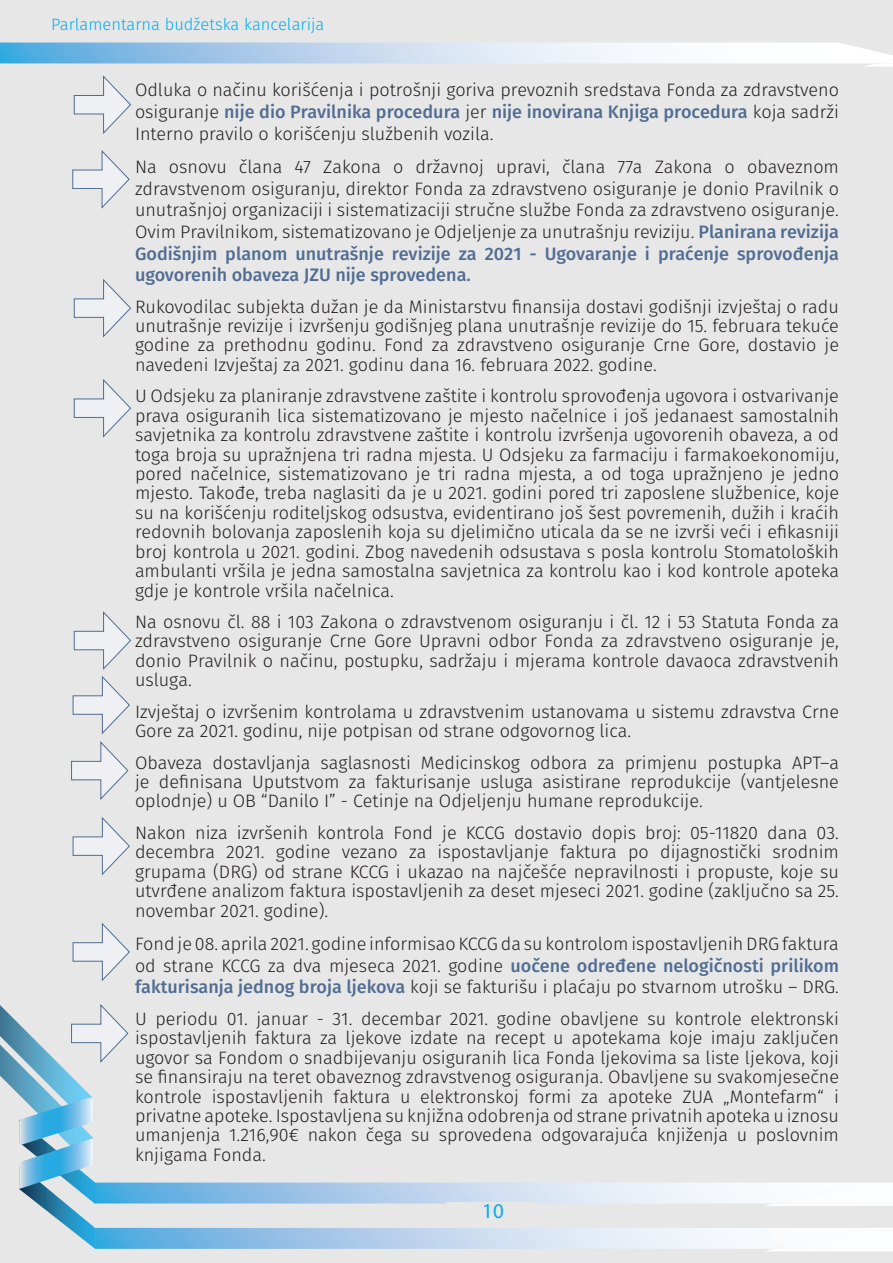
<style>
.page{position:relative;width:893px;height:1263px;background:#e7e7e7}
.page>*{position:absolute;margin:0;border:0;box-sizing:border-box;transform-origin:0 0}
.t1{font:21px "Myriad Pro";color:#00aeef}
.t2{font:300 18px/19.5px "Fira Sans";color:#231f20;text-align:justify}
.t3{font:300 16.5px "Fira Sans";color:#00aeef}
.s1{font-weight:500;color:#516d92}
</style>
<div class="page">
<img style="left:129px;top:1228px;width:764px;height:21px">
<img style="left:0;top:42px;width:893px;height:21px">
<img style="left:129px;top:1182px;width:764px;height:21px">
<img style="left:862px;top:63px;width:31px;height:4px">
<img style="left:876px;top:60px;width:17px;height:3px">
<img style="left:767px;top:1249px;width:126px;height:2px">
<div style="left:775px;top:1230px;width:118px;height:19px;background:#fcfdfe"></div>
<img style="left:766px;top:1203px;width:127px;height:3px">
<div style="left:773px;top:1185px;width:120px;height:18px;background:#fcfdfe"></div>
<div style="left:446px;top:1202px;width:94px;height:23px;background:#e7e7e7"></div>
<svg style="left:74px;top:75px;width:57px;height:59px"></svg>
<svg style="left:72px;top:150px;width:58px;height:59px"></svg>
<svg style="left:74px;top:279px;width:57px;height:59px"></svg>
<svg style="left:72px;top:923px;width:58px;height:58px"></svg>
<svg style="left:0;top:1004px;width:129px;height:245px"></svg>
<svg style="left:74px;top:379px;width:57px;height:59px"></svg>
<svg style="left:71px;top:611px;width:60px;height:189px"></svg>
<svg style="left:72px;top:817px;width:58px;height:59px"></svg>
<p class="t3" style="left:51px;top:13px;width:275px">Parlamentarna budžetska kancelarija</p>
<p class="t2" style="left:135px;top:79px;width:705px;line-height:21.6px;text-indent:-27px">• Odluka o načinu korišćenja i potrošnji goriva prevoznih sredstava Fonda za zdravstveno osiguranje <span class="s1">nije dio Pravilnika procedura</span> jer <span class="s1">nije inovirana Knjiga procedura</span> koja sadrži Interno pravilo o korišćenju službenih vozila.</p>
<p class="t2" style="left:135px;top:156px;width:705px;line-height:21.6px;text-indent:-27px">• Na osnovu člana 47 Zakona o državnoj upravi, člana 77a Zakona o obaveznom zdravstvenom osiguranju, direktor Fonda za zdravstveno osiguranje je donio Pravilnik o unutrašnjoj organizaciji i sistematizaciji stručne službe Fonda za zdravstveno osiguranje.<br>Ovim Pravilnikom, sistematizovano je Odjeljenje za unutrašnju reviziju. <span class="s1">Planirana revizija Godišnjim planom unutrašnje revizije za 2021 - Ugovaranje i praćenje sprovođenja ugovorenih obaveza JZU nije sprovedena.</span></p>
<p class="t2" style="left:135px;top:297px;width:705px;text-indent:-27px">• Rukovodilac subjekta dužan je da Ministarstvu finansija dostavi godišnji izvještaj o radu unutrašnje revizije i izvršenju godišnjeg plana unutrašnje revizije do 15. februara tekuće godine za prethodnu godinu. Fond za zdravstveno osiguranje Crne Gore, dostavio je navedeni Izvještaj za 2021. godinu dana 16. februara 2022. godine.</p>
<p class="t2" style="left:135px;top:386px;width:705px;text-indent:-27px">• U Odsjeku za planiranje zdravstvene zaštite i kontrolu sprovođenja ugovora i ostvarivanje prava osiguranih lica sistematizovano je mjesto načelnice i još jedanaest samostalnih savjetnika za kontrolu zdravstvene zaštite i kontrolu izvršenja ugovorenih obaveza, a od toga broja su upražnjena tri radna mjesta. U Odsjeku za farmaciju i farmakoekonomiju, pored načelnice, sistematizovano je tri radna mjesta, a od toga upražnjeno je jedno mjesto. Takođe, treba naglasiti da je u 2021. godini pored tri zaposlene službenice, koje su na korišćenju roditeljskog odsustva, evidentirano još šest povremenih, dužih i kraćih redovnih bolovanja zaposlenih koja su djelimično uticala da se ne izvrši veći i efikasniji broj kontrola u 2021. godini. Zbog navedenih odsustava s posla kontrolu Stomatoloških ambulanti vršila je jedna samostalna savjetnica za kontrolu kao i kod kontrole apoteka gdje je kontrole vršila načelnica.</p>
<p class="t2" style="left:135px;top:612px;width:705px;text-indent:-27px">• Na osnovu čl. 88 i 103 Zakona o zdravstvenom osiguranju i čl. 12 i 53 Statuta Fonda za zdravstveno osiguranje Crne Gore Upravni odbor Fonda za zdravstveno osiguranje je, donio Pravilnik o načinu, postupku, sadržaju i mjerama kontrole davaoca zdravstvenih usluga.</p>
<p class="t2" style="left:135px;top:702px;width:705px;text-indent:-27px">• Izvještaj o izvršenim kontrolama u zdravstvenim ustanovama u sistemu zdravstva Crne<br>Gore za 2021. godinu, nije potpisan od strane odgovornog lica.</p>
<p class="t2" style="left:135px;top:752px;width:705px;text-indent:-27px">• Obaveza dostavljanja saglasnosti Medicinskog odbora za primjenu postupka APT–a je definisana Uputstvom za fakturisanje usluga asistirane reprodukcije (vantjelesne oplodnje) u OB “Danilo I” - Cetinje na Odjeljenju humane reprodukcije.</p>
<p class="t2" style="left:135px;top:823px;width:705px;text-indent:-27px">• Nakon niza izvršenih kontrola Fond je KCCG dostavio dopis broj: 05-11820 dana 03. decembra 2021. godine vezano za ispostavljanje faktura po dijagnostički srodnim grupama (DRG) od strane KCCG i ukazao na najčešće nepravilnosti i propuste, koje su utvrđene analizom faktura ispostavljenih za deset mjeseci 2021. godine (zaključno sa 25. novembar 2021. godine).</p>
<p class="t2" style="left:135px;top:933px;width:705px;line-height:21.6px;text-indent:-27px">• Fond je 08. aprila 2021. godine informisao KCCG da su kontrolom ispostavljenih DRG faktura od strane KCCG za dva mjeseca 2021. godine <span class="s1">uočene određene nelogičnosti prilikom fakturisanja jednog broja ljekova</span> koji se fakturišu i plaćaju po stvarnom utrošku – DRG.</p>
<p class="t2" style="left:135px;top:1009px;width:705px;text-indent:-27px">• U periodu 01. januar - 31. decembar 2021. godine obavljene su kontrole elektronski ispostavljenih faktura za ljekove izdate na recept u apotekama koje imaju zaključen ugovor sa Fondom o snadbijevanju osiguranih lica Fonda ljekovima sa liste ljekova, koji se finansiraju na teret obaveznog zdravstvenog osiguranja. Obavljene su svakomjesečne kontrole ispostavljenih faktura u elektronskoj formi za apoteke ZUA „Montefarm“ i privatne apoteke. Ispostavljena su knjižna odobrenja od strane privatnih apoteka u iznosu umanjenja 1.216,90€ nakon čega su sprovedena odgovarajuća knjiženja u poslovnim knjigama Fonda.</p>
<p class="t1" style="left:482px;top:1197px;width:23px">10</p>
</div>
